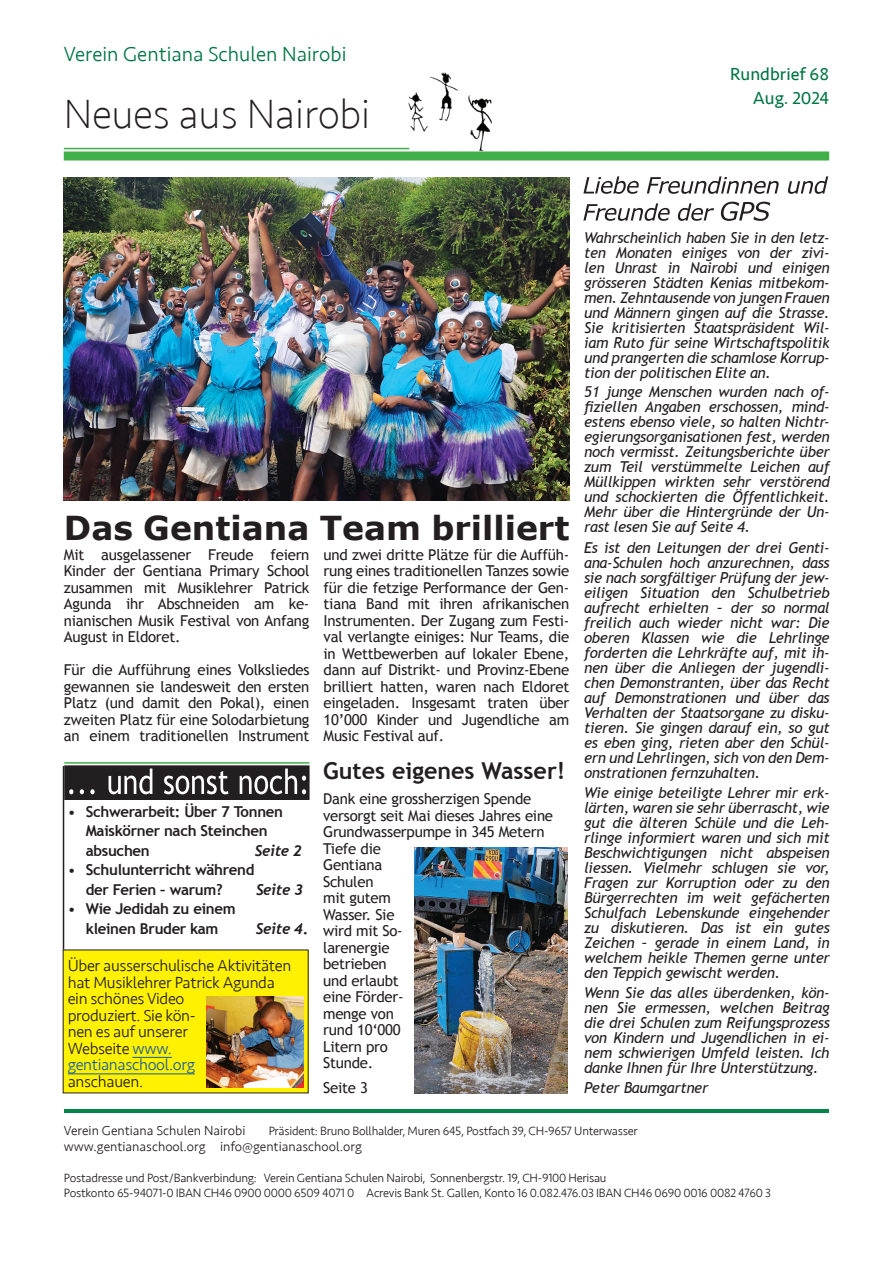
<style>
.page{position:relative;width:893px;height:1263px;background:#fff}
.page>*{position:absolute;margin:0;border:0;box-sizing:border-box;transform-origin:0 0}
.t1{font:200 42px "Seravek";color:#231f20}
.t2{font:700 33px "Verdana";color:#231f20}
.t3{font:700 23.25px "Trebuchet MS";color:#231f20}
.t4{font:300 21px "Seravek";color:#007542}
.t5{font:18px/24px "Seravek";color:#007542;text-align:right}
.t6{font:300 16.5px/16.5px "Seravek";letter-spacing:-.02em;color:#231f20}
.t7{font:italic 15px/15px "Trebuchet MS";letter-spacing:-.02em;color:#231f20;text-align:justify}
.t8{font:15px/16.5px "Trebuchet MS";letter-spacing:-.015em;color:#231f20;text-align:justify}
.t9{font:700 15px/19.5px "Trebuchet MS";letter-spacing:-.02em;color:#231f20}
.t10{font:italic 700 15px "Trebuchet";letter-spacing:-.02em;color:#231f20}
.t11{font:300 13.5px "Seravek";color:#231f20}
.t12{font:300 12.3px/14.9px "Seravek";letter-spacing:-.02em;color:#231f20}
.s1{font-family:"Trebuchet";font-style:italic}
.s2{font-family:"Trebuchet MS";font-style:normal}
.s3{color:#175d9e}
</style>
<div class="page">
<hr style="left:64px;top:1109px;width:764px;height:3px;background:#008548">
<img style="left:409px;top:72px;width:83px;height:79px">
<div style="left:64px;top:151px;width:765px;height:9px;background:#40ae49"></div>
<hr style="left:64px;top:148px;width:345px;height:1px;background:#40ae49">
<hr style="left:64px;top:762px;width:246px;height:2px;background:#40ae49">
<div style="left:65px;top:766px;width:244px;height:33px;background:#231f20"></div>
<div style="left:64px;top:765px;width:246px;height:35px;border:2px solid #231f20"></div>
<svg style="left:69px;top:768px;width:237px;height:26px"></svg>
<hr style="left:63px;top:766px;width:1px;height:183px;background:#231f20">
<div style="left:63px;top:950px;width:245px;height:143px;background:#fff101"></div>
<hr style="left:132px;top:1057px;width:40px;height:1px;background:#175d9e">
<hr style="left:68px;top:1073px;width:127px;height:1px;background:#175d9e">
<img style="left:415px;top:847px;width:153px;height:246px">
<img style="left:64px;top:177px;width:505px;height:324px">
<img style="left:206px;top:997px;width:98px;height:90px">
<svg style="left:583px;top:202px;width:187px;height:19px"></svg>
<svg style="left:583px;top:176px;width:245px;height:18px"></svg>
<h3 class="t4" style="left:64px;top:41px;width:284px">Verein Gentiana Schulen Nairobi</h3>
<h1 class="t1" style="left:64px;top:89px;width:308px">Neues aus Nairobi</h1>
<p class="t5" style="left:730px;top:62px;width:101px">Rundbrief 68<br>Aug. 2024</p>
<h2 class="t2" style="left:64px;top:507px;width:507px">Das Gentiana Team brilliert</h2>
<p class="t8" style="left:324px;top:546px;width:247px">und zwei dritte Plätze für die Auffüh&shy;rung eines traditionellen Tanzes sowie für die fetzige Performance der Gen&shy;tiana Band mit ihren afrikanischen Instrumenten. Der Zugang zum Festi&shy;val verlangte einiges: Nur Teams, die in Wettbewerben auf lokaler Ebene, dann auf Distrikt- und Provinz-Ebene brilliert hatten, waren nach Eldoret eingeladen. Insgesamt traten über 10’000 Kinder und Jugendliche am Music Festival auf.</p>
<h3 class="t3" style="left:323px;top:756px;width:244px">Gutes eigenes Wasser!</h3>
<p class="t8" style="left:323px;top:791px;width:231px;text-align:left">Dank eine grossherzigen Spende versorgt seit Mai dieses Jahres eine<br>Grundwasserpumpe in 345 Metern<br>Tiefe die<br>Gentiana<br>Schulen<br>mit gutem<br>Wasser. Sie<br>wird mit So-<br>larenergie<br>betrieben<br>und erlaubt<br>eine Förder-<br>menge von<br>rund 10‘000<br>Litern pro<br>Stunde.</p>
<p class="t8" style="left:323px;top:1080px;width:46px">Seite 3</p>
<p class="t8" style="left:64px;top:546px;width:247px">Mit ausgelassener Freude feiern Kinder der Gentiana Primary School zusammen mit Musiklehrer Patrick Agunda ihr Abschneiden am ke&shy;nianischen Musik Festival von Anfang August in Eldoret.</p>
<p class="t8" style="left:64px;top:662px;width:247px">Für die Aufführung eines Volksliedes gewannen sie landesweit den ersten Platz (und damit den Pokal), einen zweiten Platz für eine Solodarbietung an einem traditionellen Instrument</p>
<p class="t9" style="left:86px;top:802px;width:199px;text-indent:-18px"><span class="s1">•</span> Schwerarbeit: Über 7 Tonnen<br>Maiskörner nach Steinchen absuchen</p>
<p class="t10" style="left:255px;top:841px;width:49px">Seite 2</p>
<p class="t9" style="left:86px;top:860px;width:170px;text-indent:-18px"><span class="s1">•</span> Schulunterricht während der Ferien – warum?</p>
<p class="t10" style="left:256px;top:880px;width:49px">Seite 3</p>
<p class="t9" style="left:68px;top:899px;width:169px;text-align:center"><span class="s1">•</span> Wie Jedidah zu einem kleinen Bruder kam</p>
<p class="t10" style="left:256px;top:919px;width:54px">Seite 4<span class="s2">.</span></p>
<p class="t6" style="left:68px;top:958px;width:225px">Über ausserschulische Aktivitäten hat Musiklehrer Patrick Agunda ein schönes Video<br>produziert. Sie kön-<br>nen es auf unserer<br>Webseite <span class="s3">www. gentianaschool.org</span></p>
<p class="t6" style="left:68px;top:1073px;width:77px">anschauen.</p>
<p class="t7" style="left:584px;top:231px;width:247px">Wahrscheinlich haben Sie in den letz&shy;ten Monaten einiges von der zivi&shy;len Unrast in Nairobi und einigen grösseren Städten Kenias mitbekom&shy;men. Zehntausende von jungen Frauen und Männern gingen auf die Strasse.<br>Sie kritisierten Staatspräsident Wil&shy;iam Ruto für seine Wirtschaftspolitik und prangerten die schamlose Korrup&shy;tion der politischen Elite an.</p>
<p class="t7" style="left:584px;top:385px;width:247px">51 junge Menschen wurden nach of&shy;fiziellen Angaben erschossen, mind&shy;estens ebenso viele, so halten Nichtr&shy;egierungsorganisationen fest, werden noch vermisst. Zeitungsberichte über zum Teil verstümmelte Leichen auf Müllkippen wirkten sehr verstörend und schockierten die Öffentlichkeit.<br>Mehr über die Hintergründe der Un&shy;rast lesen Sie auf Seite 4.</p>
<p class="t7" style="left:584px;top:540px;width:247px">Es ist den Leitungen der drei Genti&shy;ana-Schulen hoch anzurechnen, dass sie nach sorgfältiger Prüfung der jew&shy;eiligen Situation den Schulbetrieb aufrecht erhielten – der so normal freilich auch wieder nicht war: Die oberen Klassen wie die Lehrlinge forderten die Lehrkräfte auf, mit ih&shy;nen über die Anliegen der jugendli&shy;chen Demonstranten, über das Recht auf Demonstrationen und über das Verhalten der Staatsorgane zu disku&shy;tieren. Sie gingen darauf ein, so gut es eben ging, rieten aber den Schül&shy;ern und Lehrlingen, sich von den Dem&shy;onstrationen fernzuhalten.</p>
<p class="t7" style="left:584px;top:785px;width:247px">Wie einige beteiligte Lehrer mir erk&shy;lärten, waren sie sehr überrascht, wie gut die älteren Schüle und die Leh&shy;rlinge informiert waren und sich mit Beschwichtigungen nicht abspeisen liessen. Vielmehr schlugen sie vor, Fragen zur Korruption oder zu den Bürgerrechten im weit gefächerten Schulfach Lebenskunde eingehender zu diskutieren. Das ist ein gutes Zeichen – gerade in einem Land, in welchem heikle Themen gerne unter den Teppich gewischt werden.</p>
<p class="t7" style="left:584px;top:985px;width:247px">Wenn Sie das alles überdenken, kön&shy;nen Sie ermessen, welchen Beitrag die drei Schulen zum Reifungsprozess von Kindern und Jugendlichen in ei&shy;nem schwierigen Umfeld leisten. Ich danke Ihnen für Ihre Unterstützung.</p>
<p class="t7" style="left:584px;top:1080px;width:126px">Peter Baumgartner</p>
<p class="t11" style="left:64px;top:1122px;width:183px">Verein Gentiana Schulen Nairobi</p>
<p class="t12" style="left:269px;top:1123px;width:371px">Präsident: Bruno Bollhalder, Muren 645, Postfach 39, CH-9657 Unterwasser</p>
<p class="t11" style="left:64px;top:1138px;width:299px">www.gentianaschool.org info@gentianaschool.org</p>
<p class="t12" style="left:64px;top:1170px;width:709px">Postadresse und Post/Bankverbindung: Verein Gentiana Schulen Nairobi, Sonnenbergstr. 19, CH-9100 Herisau<br>Postkonto 65-94071-0 IBAN CH46 0900 0000 6509 4071 0 Acrevis Bank St. Gallen, Konto 16 0.082.476.03 IBAN CH46 0690 0016 0082 4760 3</p>
</div>
